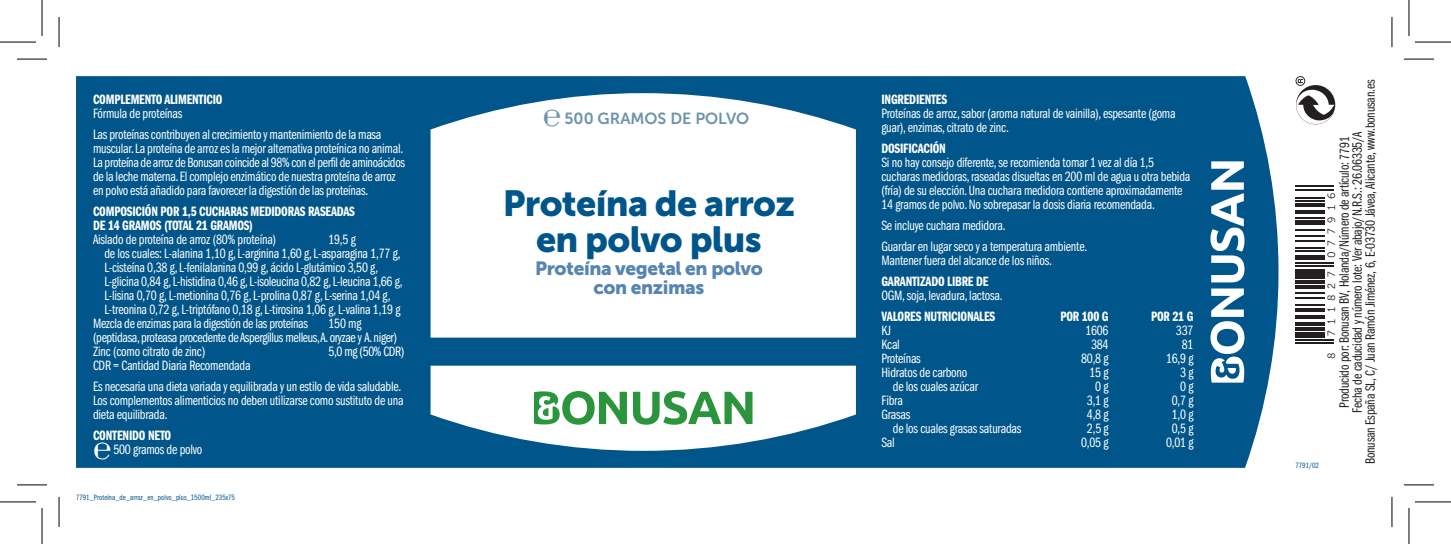
<style>
.page{position:relative;width:1451px;height:544px;background:#fff}
.page>*{position:absolute;margin:0;border:0;box-sizing:border-box;transform-origin:0 0}
.t1{font:36px/36px "Museo Sans 900";letter-spacing:-.02em;color:#00568a;text-align:center}
.t2{font:31px "Times New Roman";color:#fff}
.t3{font:31px "Times New Roman";color:#6e94ab}
.t4{font:19px/19px "Museo Sans 900";letter-spacing:-.02em;color:#5685af;text-align:center}
.t5{font:16px "Museo Sans 700";color:#6e94ab}
.t6{font:14px/14px "Franklin Gothic Book Cmpr";letter-spacing:-.015em;color:#fff}
.t7{font:14px/13px "Franklin Gothic Book Cmpr";letter-spacing:-.015em;color:#231f20;text-align:center}
.t8{font:14px/14px "Franklin Gothic Demi Cmpr";letter-spacing:-.015em;color:#fff}
.t9{font:10.6px "Museo Sans 300";letter-spacing:.56em;color:#231f20}
.t10{font:8px "Franklin Gothic Book Cmpr";letter-spacing:.005em;color:#00568a}
.s1{color:#fff}
</style>
<div class="page">
<div style="left:76px;top:76px;width:1202px;height:391px;background:#00568a"></div>
<svg style="left:1210px;top:161px;width:34px;height:121px"></svg>
<svg style="left:1210px;top:288px;width:34px;height:94px"></svg>
<svg style="left:430px;top:365px;width:426px;height:85px"></svg>
<svg style="left:430px;top:93px;width:426px;height:244px"></svg>
<svg style="left:633px;top:390px;width:119px;height:34px"></svg>
<svg style="left:534px;top:390px;width:93px;height:34px"></svg>
<svg style="left:1295px;top:76px;width:40px;height:48px"></svg>
<hr style="left:1295px;top:342px;width:38px;height:1px;background:#231f20">
<hr style="left:1295px;top:338px;width:38px;height:2px;background:#231f20">
<div style="left:1295px;top:332px;width:30px;height:5px;background:#231f20"></div>
<hr style="left:1295px;top:327px;width:30px;height:3px;background:#231f20">
<hr style="left:1295px;top:322px;width:30px;height:3px;background:#231f20">
<hr style="left:1295px;top:315px;width:30px;height:3px;background:#231f20">
<hr style="left:1295px;top:308px;width:30px;height:4px;background:#231f20">
<hr style="left:1295px;top:303px;width:30px;height:2px;background:#231f20">
<hr style="left:1295px;top:297px;width:30px;height:1px;background:#231f20">
<hr style="left:1295px;top:292px;width:30px;height:1px;background:#231f20">
<hr style="left:1295px;top:285px;width:30px;height:4px;background:#231f20">
<hr style="left:1295px;top:280px;width:30px;height:4px;background:#231f20">
<div style="left:1295px;top:273px;width:30px;height:6px;background:#231f20"></div>
<svg style="left:1295px;top:269px;width:30px;height:3px"></svg>
<hr style="left:1295px;top:265px;width:38px;height:2px;background:#231f20">
<hr style="left:1295px;top:262px;width:38px;height:1px;background:#231f20">
<div style="left:1295px;top:255px;width:30px;height:5px;background:#231f20"></div>
<hr style="left:1295px;top:250px;width:30px;height:2px;background:#231f20">
<hr style="left:1295px;top:247px;width:30px;height:1px;background:#231f20">
<hr style="left:1295px;top:240px;width:30px;height:2px;background:#231f20">
<hr style="left:1295px;top:235px;width:30px;height:2px;background:#231f20">
<hr style="left:1295px;top:229px;width:30px;height:1px;background:#231f20">
<div style="left:1295px;top:220px;width:30px;height:5px;background:#231f20"></div>
<hr style="left:1295px;top:217px;width:30px;height:1px;background:#231f20">
<hr style="left:1295px;top:210px;width:30px;height:4px;background:#231f20">
<hr style="left:1295px;top:203px;width:30px;height:4px;background:#231f20">
<hr style="left:1295px;top:200px;width:30px;height:2px;background:#231f20">
<hr style="left:1295px;top:197px;width:30px;height:2px;background:#231f20">
<hr style="left:1295px;top:189px;width:38px;height:1px;background:#231f20">
<hr style="left:1295px;top:185px;width:38px;height:2px;background:#231f20">
<hr style="left:17px;top:59px;width:30px;height:1px;background:#000">
<hr style="left:1403px;top:59px;width:30px;height:1px;background:#000">
<hr style="left:17px;top:484px;width:30px;height:1px;background:#000">
<hr style="left:1403px;top:484px;width:30px;height:1px;background:#000">
<hr style="left:59px;top:17px;width:1px;height:30px;background:#000">
<hr style="left:59px;top:496px;width:1px;height:30px;background:#000">
<hr style="left:1391px;top:17px;width:1px;height:30px;background:#000">
<hr style="left:1391px;top:496px;width:1px;height:30px;background:#000">
<hr style="left:0;top:42px;width:36px;height:1px;background:#000">
<hr style="left:1414px;top:42px;width:36px;height:1px;background:#000">
<hr style="left:0;top:501px;width:36px;height:1px;background:#000">
<hr style="left:1414px;top:501px;width:36px;height:1px;background:#000">
<hr style="left:42px;top:0;width:1px;height:36px;background:#000">
<hr style="left:42px;top:507px;width:1px;height:36px;background:#000">
<hr style="left:1408px;top:0;width:1px;height:36px;background:#000">
<hr style="left:1408px;top:507px;width:1px;height:36px;background:#000">
<p class="t8" style="left:93px;top:92px;width:131px">COMPLEMENTO ALIMENTICIO</p>
<p class="t6" style="left:93px;top:103px;width:290px;line-height:21px">Fórmula de proteínas<br>Las proteínas contribuyen al crecimiento y mantenimiento de la masa</p>
<p class="t6" style="left:93px;top:141px;width:313px">muscular. La proteína de arroz es la mejor alternativa proteínica no animal.<br>La proteína de arroz de Bonusan coincide al 98% con el perfil de aminoácidos de la leche materna. El complejo enzimático de nuestra proteína de arroz en polvo está añadido para favorecer la digestión de las proteínas.</p>
<p class="t8" style="left:93px;top:204px;width:263px">COMPOSICIÓN POR 1,5 CUCHARAS MEDIDORAS RASEADAS<br>DE 14 GRAMOS (TOTAL 21 GRAMOS)</p>
<p class="t6" style="left:93px;top:232px;width:185px">Aislado de proteína de arroz (80% proteína)</p>
<p class="t6" style="left:328px;top:232px;width:29px">19,5 g</p>
<p class="t6" style="left:104px;top:246px;width:298px">de los cuales: L-alanina 1,10 g, L-arginina 1,60 g, L-asparagina 1,77 g,</p>
<p class="t6" style="left:104px;top:260px;width:275px">L-cisteína 0,38 g, L-fenilalanina 0,99 g, ácido L-glutámico 3,50 g,</p>
<p class="t6" style="left:104px;top:274px;width:300px">L-glicina 0,84 g, L-histidina 0,46 g, L-isoleucina 0,82 g, L-leucina 1,66 g,</p>
<p class="t6" style="left:104px;top:288px;width:288px">L-lisina 0,70 g, L-metionina 0,76 g, L-prolina 0,87 g, L-serina 1,04 g,</p>
<p class="t6" style="left:104px;top:302px;width:297px">L-treonina 0,72 g, L-triptófano 0,18 g, L-tirosina 1,06 g, L-valina 1,19 g</p>
<p class="t6" style="left:93px;top:316px;width:216px">Mezcla de enzimas para la digestión de las proteínas</p>
<p class="t6" style="left:93px;top:316px;width:305px;text-indent:235px">150 mg (peptidasa, proteasa procedente de Aspergillus melleus,A. oryzae y A. niger)<br>Zinc (como citrato de zinc)</p>
<p class="t6" style="left:328px;top:344px;width:78px">5,0 mg (50% CDR)</p>
<p class="t6" style="left:93px;top:355px;width:310px;line-height:21px">CDR = Cantidad Diaria Recomendada<br>Es necesaria una dieta variada y equilibrada y un estilo de vida saludable.</p>
<p class="t6" style="left:93px;top:393px;width:312px">Los complementos alimenticios no deben utilizarse como sustituto de una dieta equilibrada.</p>
<p class="t8" style="left:93px;top:428px;width:80px">CONTENIDO NETO</p>
<p class="t6" style="left:113px;top:442px;width:90px">500 gramos de polvo</p>
<h2 class="t2" style="left:93px;top:427px;width:20px">℮</h2>
<p class="t10" style="left:76px;top:492px;width:160px">7791_Proteína_de_arroz_en_polvo_plus_1500ml_235x75</p>
<h2 class="t3" style="left:543px;top:95px;width:20px">℮</h2>
<p class="t5" style="left:564px;top:109px;width:186px">500 GRAMOS DE POLVO</p>
<h1 class="t1" style="left:503px;top:185px;width:294px">Proteína de arroz en polvo plus</h1>
<h3 class="t4" style="left:535px;top:258px;width:229px">Proteína vegetal en polvo con enzimas</h3>
<p class="t8" style="left:881px;top:92px;width:67px">INGREDIENTES</p>
<p class="t6" style="left:881px;top:106px;width:295px">Proteínas de arroz, sabor (aroma natural de vainilla), espesante (goma guar), enzimas, citrato de zinc.</p>
<p class="t8" style="left:881px;top:141px;width:66px">DOSIFICACIÓN</p>
<p class="t6" style="left:881px;top:155px;width:310px">Si no hay consejo diferente, se recomienda tomar 1 vez al día 1,5 cucharas medidoras, raseadas disueltas en 200 ml de agua u otra bebida (fría) de su elección. Una cuchara medidora contiene aproximadamente 14 gramos de polvo. No sobrepasar la dosis diaria recomendada.</p>
<p class="t6" style="left:881px;top:215px;width:207px;line-height:21px">Se incluye cuchara medidora.<br>Guardar en lugar seco y a temperatura ambiente.</p>
<p class="t6" style="left:881px;top:253px;width:172px">Mantener fuera del alcance de los niños.</p>
<p class="t8" style="left:881px;top:274px;width:109px">GARANTIZADO LIBRE DE</p>
<p class="t6" style="left:881px;top:288px;width:123px">OGM, soja, levadura, lactosa.</p>
<p class="t8" style="left:881px;top:309px;width:115px">VALORES NUTRICIONALES</p>
<p class="t8" style="left:1060px;top:309px;width:50px">POR 100 G</p>
<p class="t8" style="left:1150px;top:309px;width:44px">POR 21 G</p>
<p class="t6" style="left:881px;top:323px;width:11px">KJ</p>
<p class="t6" style="left:1085px;top:323px;width:25px">1606</p>
<p class="t6" style="left:1175px;top:323px;width:19px">337</p>
<p class="t6" style="left:881px;top:337px;width:20px">Kcal</p>
<p class="t6" style="left:1091px;top:337px;width:19px">384</p>
<p class="t6" style="left:1181px;top:337px;width:13px">81</p>
<p class="t6" style="left:881px;top:351px;width:41px">Proteínas</p>
<p class="t6" style="left:1081px;top:351px;width:29px">80,8 g</p>
<p class="t6" style="left:1165px;top:351px;width:29px">16,9 g</p>
<p class="t6" style="left:881px;top:365px;width:87px">Hidratos de carbono</p>
<p class="t6" style="left:1089px;top:365px;width:20px">15 g</p>
<p class="t6" style="left:1180px;top:365px;width:15px">3 g</p>
<p class="t6" style="left:892px;top:379px;width:87px">de los cuales azúcar</p>
<p class="t6" style="left:1095px;top:379px;width:15px">0 g</p>
<p class="t6" style="left:1180px;top:379px;width:15px">0 g</p>
<p class="t6" style="left:881px;top:393px;width:23px">Fibra</p>
<p class="t6" style="left:1086px;top:393px;width:23px">3,1 g</p>
<p class="t6" style="left:1171px;top:393px;width:23px">0,7 g</p>
<p class="t6" style="left:881px;top:407px;width:30px">Grasas</p>
<p class="t6" style="left:1086px;top:407px;width:23px">4,8 g</p>
<p class="t6" style="left:1171px;top:407px;width:23px">1,0 g</p>
<p class="t6" style="left:892px;top:421px;width:130px">de los cuales grasas saturadas</p>
<p class="t6" style="left:1086px;top:421px;width:23px">2,5 g</p>
<p class="t6" style="left:1171px;top:421px;width:23px">0,5 g</p>
<p class="t6" style="left:881px;top:435px;width:15px">Sal</p>
<p class="t6" style="left:1081px;top:435px;width:29px">0,05 g</p>
<p class="t6" style="left:1165px;top:435px;width:29px">0,01 g</p>
<p class="t10" style="left:1295px;top:460px;width:25px">7791/02</p>
<p class="t7" style="left:1337px;top:463px;width:385px;rotate:-90deg">Producido por: Bonusan BV, Holanda/Número de artículo: <span class="s1">0000<br></span>Fecha de caducidad y número lote: Ver abajo/N.R.S.: 26.06335/A<br>Bonusan España SL, C/ Juan Ramón Jiménez, 6, E-03730 Jávea, Alicante, www.bonusan.es</p>
<p class="t7" style="left:1338px;top:159px;width:25px;rotate:-90deg">7791</p>
<p class="t9" style="left:1325px;top:258px;width:66px;rotate:-90deg">077916</p>
<p class="t9" style="left:1325px;top:335px;width:65px;rotate:-90deg">711827</p>
<p class="t9" style="left:1325px;top:359px;width:8px;rotate:-90deg">8</p>
</div>
